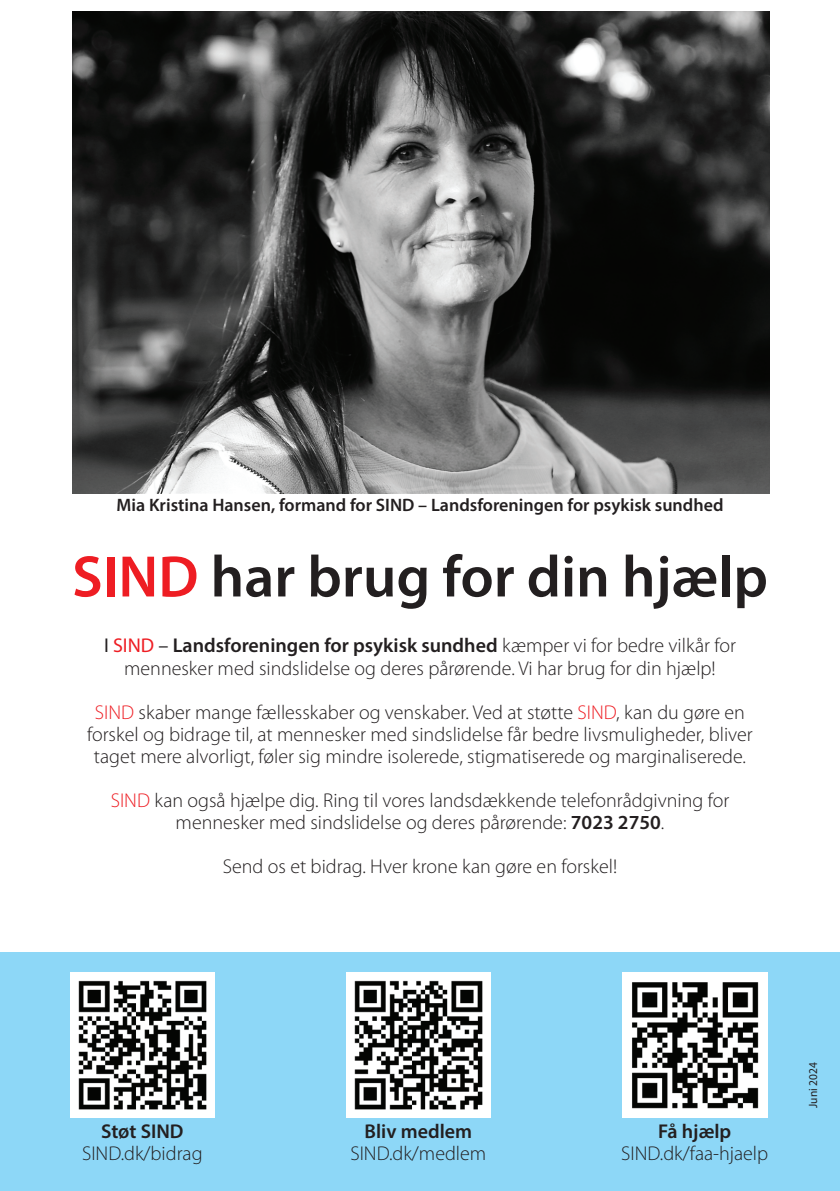
<style>
.page{position:relative;width:840px;height:1191px;background:#fff}
.page>*{position:absolute;margin:0;border:0;box-sizing:border-box;transform-origin:0 0}
.t1{font:600 59px "Myriad Pro";color:#231f20}
.t2{font:300 20px/22px "Myriad Pro";color:#231f20;text-align:center}
.t3{font:600 20px "Myriad Pro";color:#231f20}
.t4{font:600 18px "Myriad Pro";color:#231f20}
.t5{font:12px "Myriad Pro";color:#231f20;scale:.95 1}
.s1{color:#ee1d23}
.s2{font-weight:400}
.s3{font-weight:400;color:#ee1d23}
.s4{font-weight:600}
</style>
<div class="page">
<div style="left:0;top:952px;width:839px;height:239px;background:#8dd7f7"></div>
<img style="left:72px;top:11px;width:696px;height:482px">
<img style="left:70px;top:972px;width:144px;height:145px">
<img style="left:622px;top:972px;width:144px;height:145px">
<img style="left:346px;top:972px;width:144px;height:145px">
<p class="t4" style="left:116px;top:494px;width:608px">Mia Kristina Hansen, formand for SIND – Landsforeningen for psykisk sundhed</p>
<h1 class="t1" style="left:72px;top:539px;width:697px"><span class="s1">SIND</span> har brug for din hjælp</h1>
<p class="t2" style="left:104px;top:634px;width:633px"><span class="s2">I</span> <span class="s3">SIND</span> <span class="s2">–</span> <span class="s4">Landsforeningen for psykisk sundhed</span> kæmper vi for bedre vilkår for mennesker med sindslidelse og deres pårørende. Vi har brug for din hjælp!</p>
<p class="t2" style="left:87px;top:700px;width:666px"><span class="s1">SIND</span> skaber mange fællesskaber og venskaber. Ved at støtte <span class="s1">SIND</span>, kan du gøre en forskel og bidrage til, at mennesker med sindslidelse får bedre livsmuligheder, bliver taget mere alvorligt, føler sig mindre isolerede, stigmatiserede og marginaliserede.</p>
<p class="t2" style="left:111px;top:788px;width:619px"><span class="s1">SIND</span> kan også hjælpe dig. Ring til vores landsdækkende telefonrådgivning for mennesker med sindslidelse og deres pårørende: <span class="s4">7023 2750</span>.</p>
<p class="t2" style="left:222px;top:854px;width:396px">Send os et bidrag. Hver krone kan gøre en forskel!</p>
<p class="t3" style="left:101px;top:1118px;width:84px">Støt SIND</p>
<p class="t2" style="left:82px;top:1142px;width:122px">SIND.dk/bidrag</p>
<p class="t3" style="left:364px;top:1118px;width:109px">Bliv medlem</p>
<p class="t2" style="left:350px;top:1142px;width:137px">SIND.dk/medlem</p>
<p class="t3" style="left:657px;top:1118px;width:75px">Få hjælp</p>
<p class="t2" style="left:621px;top:1142px;width:148px">SIND.dk/faa-hjaelp</p>
<p class="t5" style="left:805px;top:1107px;width:49px;rotate:-90deg">Juni 2024</p>
</div>
